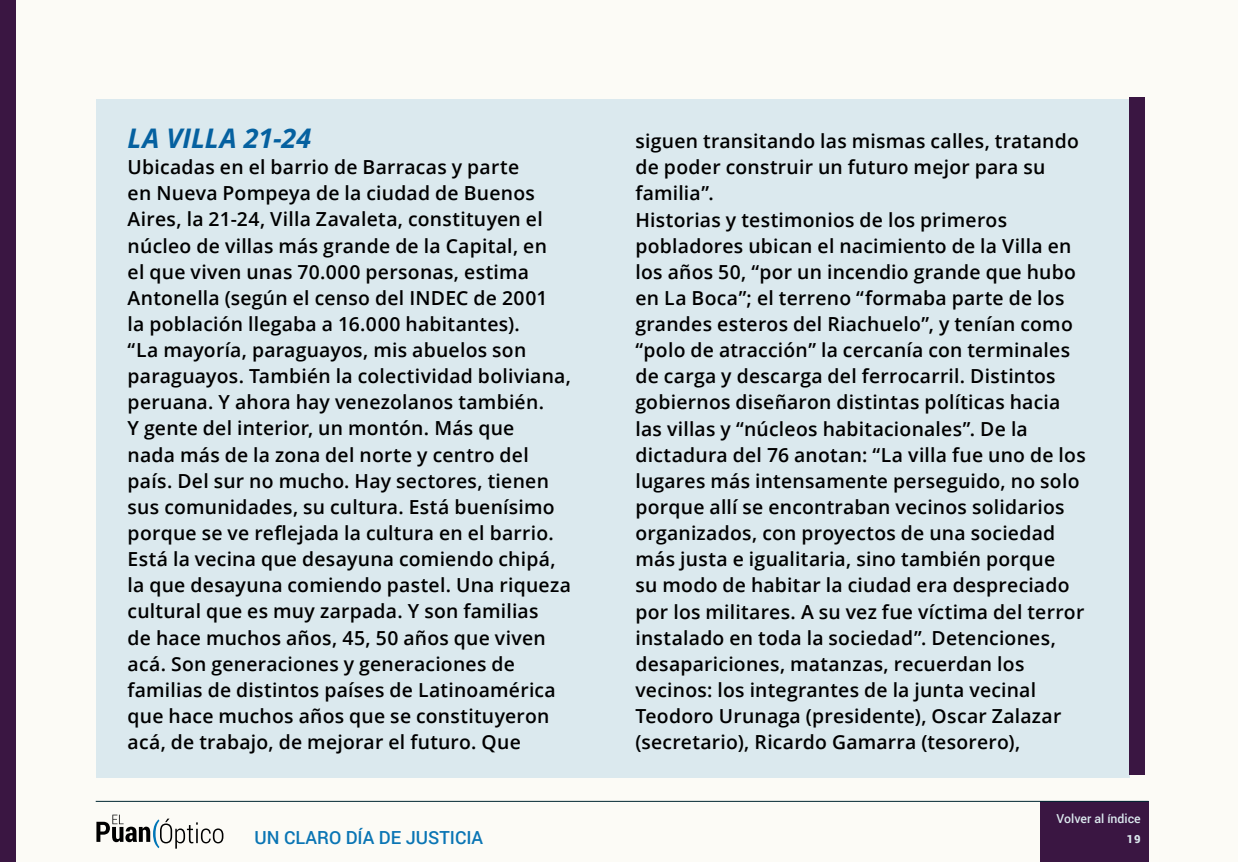
<style>
.page{position:relative;width:1238px;height:862px;background:#fff}
.page>*{position:absolute;margin:0;border:0;box-sizing:border-box;transform-origin:0 0}
.t1{font:italic 700 27px "Open Sans";letter-spacing:.005em;color:#0561a0}
.t2{font:600 19.35px/26.1px "Open Sans";letter-spacing:.015em;color:#000}
.t3{font:500 18px "Roboto";color:#0a75b4}
.t4{font:500 12.38px "Roboto";color:#dbe9ee}
.t5{font:900 11.25px "Roboto";color:#dbe9ee}
</style>
<div class="page">
<div style="left:0;top:0;width:1237px;height:861px;background:#fcfbf6"></div>
<div style="left:0;top:0;width:16px;height:861px;background:#3a1642"></div>
<div style="left:1039px;top:800px;width:109px;height:61px;background:#3a1642"></div>
<hr style="left:96px;top:800px;width:1052px;height:1px;background:#002732">
<svg style="left:96px;top:814px;width:127px;height:34px"></svg>
<div style="left:96px;top:99px;width:1033px;height:678px;background:#dbe9ee"></div>
<div style="left:1129px;top:97px;width:16px;height:677px;background:#3a1642"></div>
<h1 class="t1" style="left:128px;top:119px;width:185px">LA VILLA 21-24</h1>
<p class="t2" style="left:128px;top:153px;width:445px">Ubicadas en el barrio de Barracas y parte<br>en Nueva Pompeya de la ciudad de Buenos Aires, la 21-24, Villa Zavaleta, constituyen el núcleo de villas más grande de la Capital, en<br>el que viven unas 70.000 personas, estima Antonella (según el censo del INDEC de 2001<br>la población llegaba a 16.000 habitantes).<br>“La mayoría, paraguayos, mis abuelos son paraguayos. También la colectividad boliviana, peruana. Y ahora hay venezolanos también.<br>Y gente del interior, un montón. Más que<br>nada más de la zona del norte y centro del país. Del sur no mucho. Hay sectores, tienen sus comunidades, su cultura. Está buenísimo porque se ve reflejada la cultura en el barrio.<br>Está la vecina que desayuna comiendo chipá, la que desayuna comiendo pastel. Una riqueza cultural que es muy zarpada. Y son familias<br>de hace muchos años, 45, 50 años que viven acá. Son generaciones y generaciones de familias de distintos países de Latinoamérica que hace muchos años que se constituyeron acá, de trabajo, de mejorar el futuro. Que</p>
<p class="t3" style="left:254px;top:824px;width:230px">UN CLARO DÍA DE JUSTICIA</p>
<p class="t2" style="left:635px;top:127px;width:452px">siguen transitando las mismas calles, tratando de poder construir un futuro mejor para su familia”.<br>Historias y testimonios de los primeros pobladores ubican el nacimiento de la Villa en los años 50, “por un incendio grande que hubo en La Boca”; el terreno “formaba parte de los grandes esteros del Riachuelo”, y tenían como “polo de atracción” la cercanía con terminales de carga y descarga del ferrocarril. Distintos gobiernos diseñaron distintas políticas hacia las villas y “núcleos habitacionales”. De la dictadura del 76 anotan: “La villa fue uno de los lugares más intensamente perseguido, no solo porque allí se encontraban vecinos solidarios organizados, con proyectos de una sociedad más justa e igualitaria, sino también porque<br>su modo de habitar la ciudad era despreciado por los militares. A su vez fue víctima del terror instalado en toda la sociedad”. Detenciones, desapariciones, matanzas, recuerdan los vecinos: los integrantes de la junta vecinal Teodoro Urunaga (presidente), Oscar Zalazar (secretario), Ricardo Gamarra (tesorero),</p>
<p class="t4" style="left:1056px;top:809px;width:86px">Volver al índice</p>
<p class="t5" style="left:1126px;top:830px;width:16px">19</p>
</div>
